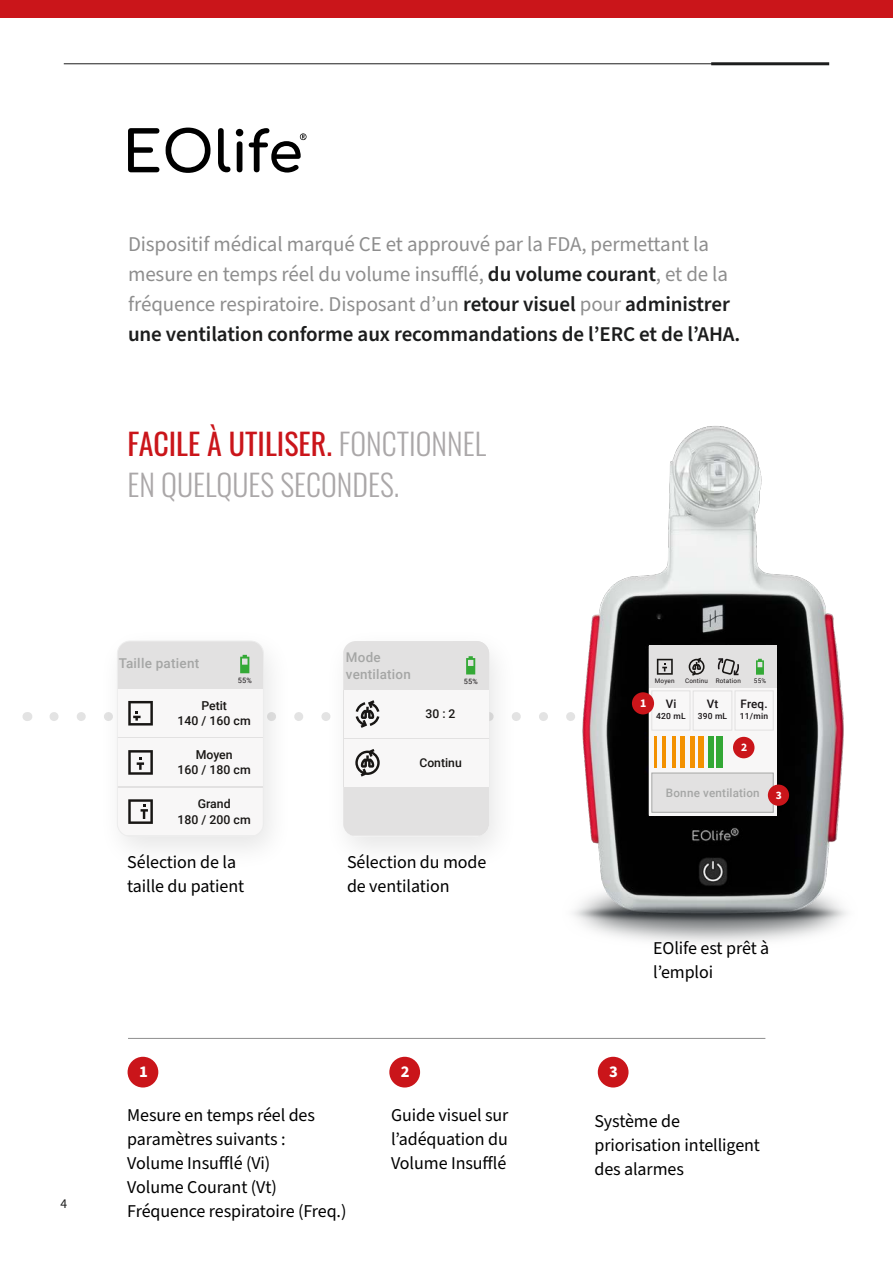
<style>
.page{position:relative;width:893px;height:1263px;background:#fff}
.page>*{position:absolute;margin:0;border:0;box-sizing:border-box;transform-origin:0 0}
.t1{font:300 30px/40.5px "Oswald";color:#aaa7a8}
.t2{font:21px/30px "Source Sans Pro";letter-spacing:-.005em;color:#8e8e8e}
.t3{font:18px/24px "Source Sans Pro";letter-spacing:-.005em;color:#000}
.t4{font:700 16.5px "Source Sans Pro";color:#fff}
.t5{font:500 13.5px "Roboto";letter-spacing:.015em;color:#a5a6a5}
.t6{font:13.5px "Source Sans Pro";color:#1c1d1d}
.t7{font:500 13.35px/16.8px "Roboto";letter-spacing:.015em;color:#a5a6a5}
.t8{font:500 12.3px/15.8px "Roboto";color:#181614;text-align:center}
.t9{font:500 12.15px "Roboto";color:#181614}
.t10{font:700 11.85px "Source Sans Pro";color:#fff}
.t11{font:500 11.7px "Roboto";letter-spacing:.015em;color:#a5a6a5}
.t12{font:500 11.7px "Roboto";letter-spacing:.015em;color:#181416}
.t13{font:700 11.55px "Source Sans Pro";color:#fff}
.t14{font:700 11.4px "Source Sans Pro";color:#fff}
.t15{font:500 8.55px "Roboto";letter-spacing:.025em;color:#181416}
.t16{font:7.35px "Roboto";color:#181416}
.t17{font:6.3px "Roboto";letter-spacing:.03em;color:#181416}
.s1{font-weight:600;color:#1c1d1d}
.s2{font-weight:400;color:#ca151a}
</style>
<div class="page">
<svg style="left:128px;top:128px;width:31px;height:44px"></svg>
<svg style="left:166px;top:128px;width:44px;height:45px"></svg>
<svg style="left:218px;top:128px;width:12px;height:44px"></svg>
<svg style="left:236px;top:129px;width:7px;height:43px"></svg>
<svg style="left:249px;top:128px;width:58px;height:45px"></svg>
<img style="left:573px;top:426px;width:274px;height:517px">
<div style="left:97px;top:626px;width:197px;height:246px;background:#000;opacity:.1"></div>
<div style="left:323px;top:626px;width:197px;height:246px;background:#000;opacity:.1"></div>
<svg style="left:677px;top:688px;width:99px;height:127px"></svg>
<div style="left:652px;top:691px;width:38px;height:39px;background:#f8f7f7"></div>
<div style="left:652px;top:691px;width:38px;height:39px;border:1px solid #e2e1e1"></div>
<div style="left:693px;top:691px;width:39px;height:39px;background:#f8f7f7"></div>
<div style="left:693px;top:691px;width:39px;height:39px;border:1px solid #e2e1e1"></div>
<div style="left:735px;top:691px;width:38px;height:39px;background:#f8f7f7"></div>
<div style="left:735px;top:691px;width:38px;height:39px;border:1px solid #e2e1e1"></div>
<div style="left:652px;top:773px;width:121px;height:39px;background:#e2e1e1"></div>
<div style="left:652px;top:773px;width:121px;height:39px;border:1px solid #a5a6a5"></div>
<div style="left:649px;top:645px;width:32px;height:43px;background:#e2e1e1"></div>
<svg style="left:54px;top:641px;width:623px;height:195px"></svg>
<div style="left:712px;top:645px;width:32px;height:43px;background:#e2e1e1"></div>
<svg style="left:717px;top:658px;width:22px;height:18px"></svg>
<div style="left:744px;top:645px;width:32px;height:43px;background:#e2e1e1"></div>
<svg style="left:756px;top:659px;width:8px;height:16px"></svg>
<div style="left:681px;top:645px;width:31px;height:43px;background:#e2e1e1"></div>
<svg style="left:689px;top:658px;width:16px;height:18px"></svg>
<div style="left:652px;top:733px;width:121px;height:37px;background:#f8f7f7"></div>
<hr style="left:654px;top:736px;width:3px;height:31px;background:#f39100">
<hr style="left:663px;top:736px;width:3px;height:31px;background:#f39100">
<hr style="left:672px;top:736px;width:3px;height:31px;background:#f39100">
<hr style="left:681px;top:736px;width:4px;height:31px;background:#f39100">
<hr style="left:690px;top:736px;width:4px;height:31px;background:#f39100">
<div style="left:699px;top:736px;width:5px;height:31px;background:#f39100"></div>
<div style="left:708px;top:736px;width:6px;height:31px;background:#33a835"></div>
<div style="left:717px;top:736px;width:6px;height:31px;background:#33a835"></div>
<div style="left:632px;top:692px;width:22px;height:22px;background:#ca151a;border-radius:50%"></div>
<div style="left:733px;top:737px;width:21px;height:21px;background:#ca151a;border-radius:50%"></div>
<div style="left:768px;top:784px;width:21px;height:22px;background:#ca151a;border-radius:50%"></div>
<div style="left:128px;top:1057px;width:30px;height:30px;background:#ca151a;border-radius:50%"></div>
<div style="left:389px;top:1057px;width:31px;height:30px;background:#ca151a;border-radius:50%"></div>
<div style="left:598px;top:1057px;width:30px;height:30px;background:#ca151a;border-radius:50%"></div>
<hr style="left:128px;top:1038px;width:637px;height:1px;background:#8e8e8e">
<hr style="left:64px;top:64px;width:748px;height:1px;background:#1c1d1d">
<hr style="left:711px;top:62px;width:118px;height:3px;background:#1c1d1d">
<div style="left:0;top:0;width:893px;height:17px;background:#ca151a"></div>
<p class="t2" style="left:128px;top:230px;width:614px">Dispositif médical marqué CE et approuvé par la FDA, permettant la mesure en temps réel du volume insufflé, <span class="s1">du volume courant</span>, et de la fréquence respiratoire. Disposant d’un <span class="s1">retour visuel</span> pour <span class="s1">administrer une ventilation conforme aux recommandations de l’ERC et de l’AHA.</span></p>
<h1 class="t1" style="left:128px;top:420px;width:360px"><span class="s2">FACILE À UTILISER.</span> FONCTIONNEL<br>EN QUELQUES SECONDES.</h1>
<p class="t5" style="left:119px;top:653px;width:82px">Taille patient</p>
<p class="t16" style="left:238px;top:675px;width:16px">55%</p>
<p class="t8" style="left:178px;top:697px;width:75px">Petit<br>140 / 160 cm</p>
<p class="t8" style="left:178px;top:746px;width:75px">Moyen<br>160 / 180 cm</p>
<p class="t8" style="left:178px;top:795px;width:75px">Grand<br>180 / 200 cm</p>
<p class="t7" style="left:346px;top:648px;width:66px">Mode ventilation</p>
<p class="t16" style="left:464px;top:676px;width:16px">55%</p>
<p class="t9" style="left:425px;top:705px;width:32px">30 : 2</p>
<p class="t9" style="left:419px;top:754px;width:44px">Continu</p>
<p class="t3" style="left:127px;top:850px;width:118px">Sélection de la taille du patient</p>
<p class="t3" style="left:347px;top:850px;width:141px">Sélection du mode de ventilation</p>
<p class="t6" style="left:60px;top:1194px;width:8px">4</p>
<p class="t4" style="left:139px;top:1061px;width:10px">1</p>
<p class="t3" style="left:127px;top:1103px;width:221px">Mesure en temps réel des paramètres suivants :<br>Volume Insufflé (Vi)<br>Volume Courant (Vt)<br>Fréquence respiratoire (Freq.)</p>
<p class="t4" style="left:401px;top:1061px;width:10px">2</p>
<p class="t3" style="left:391px;top:1103px;width:119px;text-align:justify">Guide visuel sur l’adéquation du Volume Insufflé</p>
<p class="t10" style="left:640px;top:695px;width:8px">1</p>
<p class="t17" style="left:655px;top:676px;width:21px">Moyen</p>
<p class="t17" style="left:685px;top:676px;width:57px">Continu Rotation</p>
<p class="t17" style="left:754px;top:676px;width:14px">55%</p>
<p class="t12" style="left:666px;top:696px;width:12px">Vi</p>
<p class="t12" style="left:707px;top:696px;width:13px">Vt</p>
<p class="t12" style="left:740px;top:696px;width:29px">Freq.</p>
<p class="t15" style="left:656px;top:710px;width:31px">420 mL</p>
<p class="t15" style="left:698px;top:710px;width:31px">390 mL</p>
<p class="t15" style="left:740px;top:710px;width:30px">11/min</p>
<p class="t13" style="left:741px;top:740px;width:8px">2</p>
<p class="t11" style="left:666px;top:785px;width:95px">Bonne ventilation</p>
<p class="t14" style="left:776px;top:787px;width:8px">3</p>
<p class="t3" style="left:653px;top:936px;width:118px">EOlife est prêt à l’emploi</p>
<p class="t4" style="left:609px;top:1061px;width:10px">3</p>
<p class="t3" style="left:594px;top:1109px;width:167px">Système de priorisation intelligent des alarmes</p>
</div>
